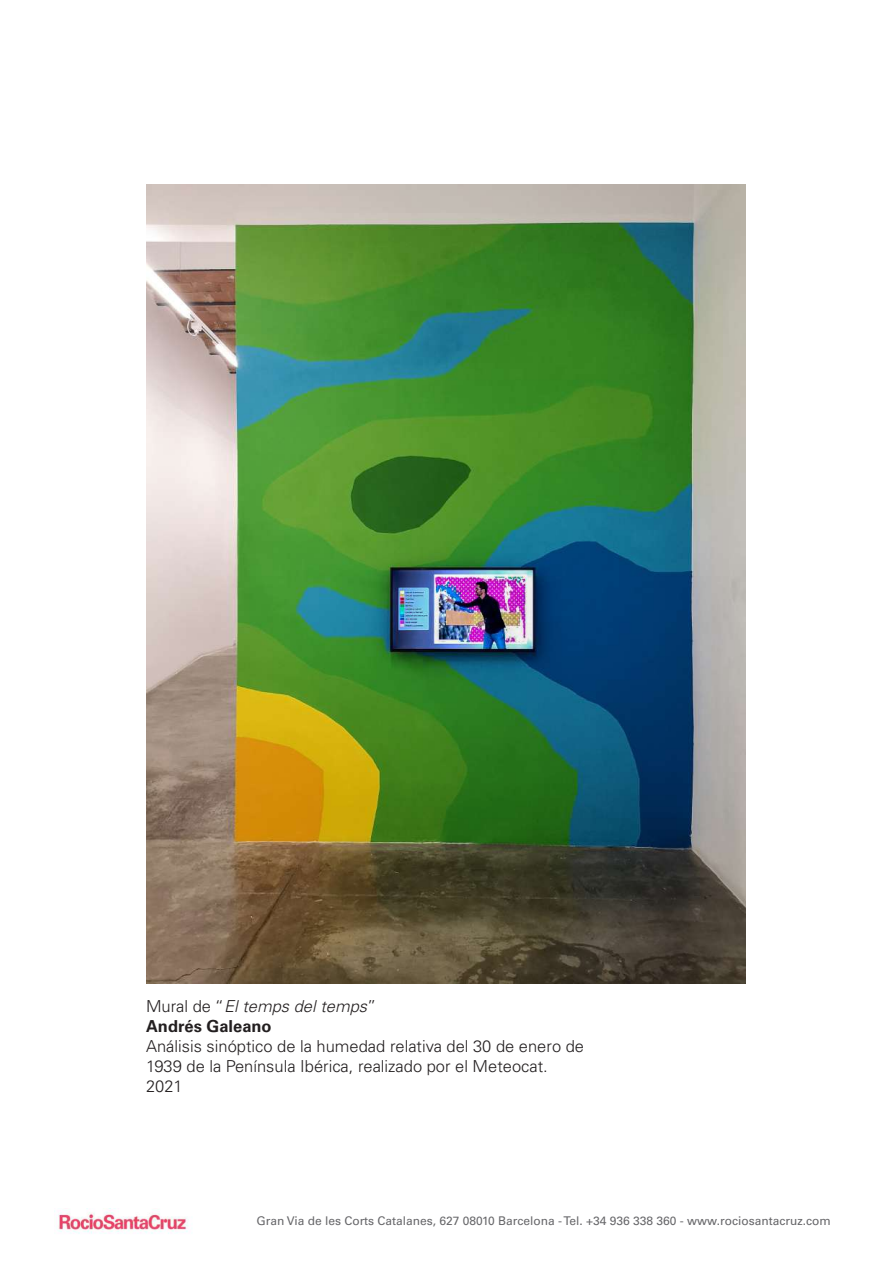
<style>
.page{position:relative;width:893px;height:1263px;background:#fff}
.page>*{position:absolute;margin:0;border:0;box-sizing:border-box;transform-origin:0 0}
.t1{font:300 16.5px/19.8px "Univers";color:#231f20}
.t2{font:italic 300 16.5px/19.8px "Univers";color:#231f20}
.t3{font:12px "Univers";color:#67676a}
.s1{font-style:normal}
.s2{font-weight:700;font-style:normal}
</style>
<div class="page">
<img style="left:54px;top:1210px;width:135px;height:24px">
<img style="left:146px;top:184px;width:599px;height:799px">
<p class="t2" style="left:146px;top:997px;width:232px"><span class="s1">Mural de “</span>El temps del temps<span class="s1">”<br></span><span class="s2">Andrés Galeano</span></p>
<p class="t1" style="left:146px;top:1036px;width:440px">Análisis sinóptico de la humedad relativa del 30 de enero de<br>1939 de la Península Ibérica, realizado por el Meteocat.<br>2021</p>
<p class="t3" style="left:257px;top:1213px;width:576px">Gran Via de les Corts Catalanes, 627 08010 Barcelona - Tel. +34 936 338 360 - www.rociosantacruz.com</p>
</div>
